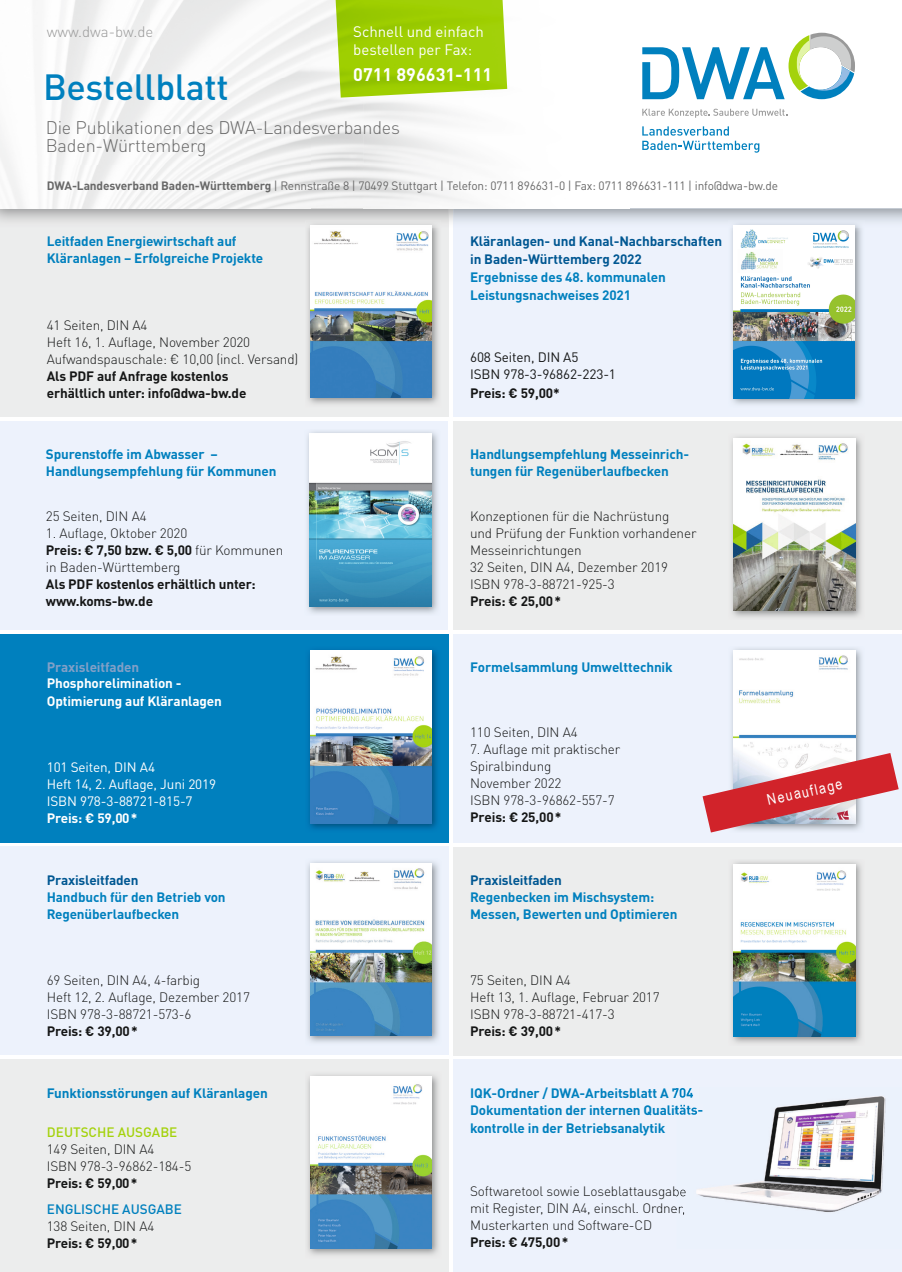
<style>
.page{position:relative;width:902px;height:1272px;background:#fff}
.page>*{position:absolute;margin:0;border:0;box-sizing:border-box;transform-origin:0 0}
.t1{font:500 36px "DINOT";letter-spacing:-.01em;color:#0080be}
.t2{font:300 18px/18px "DINOT";letter-spacing:-.01em;color:#686868}
.t3{font:700 18px "DINOT";color:#fff}
.t4{font:15px/18px "DINOT";color:#fff}
.t5{font:300 15px "DINOT";color:#999}
.t6{font:15px "Arial Narrow";color:#fff}
.t7{font:300 13.5px/17px "DINOT";letter-spacing:-.01em;color:#151616}
.t8{font:700 13.5px/17px "DINOT";letter-spacing:-.01em;color:#0080be}
.t9{font:700 13.5px/17px "DINOT";letter-spacing:-.01em;color:#151616}
.t10{font:700 13.5px/17.4px "DINOT";letter-spacing:-.01em;color:#005792}
.t11{font:13.5px/17px "DINOT";letter-spacing:-.01em;color:#fff}
.t12{font:700 13.5px/17.7px "DINOT";letter-spacing:-.01em;color:#fff}
.t13{font:13.5px/17.4px "DINOT";letter-spacing:-.01em;color:#151616}
.t14{font:500 13.5px "DINOT";color:#0080be}
.t15{font:700 13.5px "DINOT";letter-spacing:-.01em;color:#82a0c7}
.t16{font:500 13.5px "DINOT";color:#a4d20c}
.t17{font:12px "DINOT";letter-spacing:-.01em;color:#686868}
.s1{font-weight:700}
</style>
<div class="page">
<div style="left:453px;top:208px;width:448px;height:209px;background:#edf2fc"></div>
<div style="left:0;top:208px;width:449px;height:209px;background:#eceded"></div>
<img style="left:307px;top:227px;width:132px;height:177px">
<img style="left:310px;top:227px;width:122px;height:171px">
<div style="left:0;top:846px;width:449px;height:208px;background:#edf2fc"></div>
<img style="left:307px;top:861px;width:132px;height:182px">
<img style="left:310px;top:863px;width:122px;height:172px">
<div style="left:0;top:634px;width:449px;height:208px;background:#0080be"></div>
<img style="left:309px;top:650px;width:128px;height:179px">
<img style="left:310px;top:651px;width:122px;height:172px">
<div style="left:0;top:421px;width:448px;height:208px;background:#edf2fc"></div>
<img style="left:307px;top:431px;width:131px;height:183px">
<img style="left:309px;top:434px;width:122px;height:172px">
<div style="left:0;top:1059px;width:449px;height:212px;background:#eceded"></div>
<img style="left:307px;top:1074px;width:132px;height:181px">
<img style="left:310px;top:1076px;width:122px;height:172px">
<div style="left:453px;top:421px;width:448px;height:208px;background:#eceded"></div>
<img style="left:731px;top:436px;width:131px;height:181px">
<img style="left:733px;top:438px;width:122px;height:172px">
<div style="left:453px;top:634px;width:448px;height:208px;background:#edf2fc"></div>
<img style="left:731px;top:648px;width:131px;height:105px">
<img style="left:733px;top:651px;width:122px;height:102px">
<div style="left:453px;top:1059px;width:448px;height:212px;background:#edf2fc"></div>
<img style="left:453px;top:208px;width:448px;height:14px">
<img style="left:0;top:208px;width:449px;height:19px">
<svg style="left:642px;top:109px;width:145px;height:9px"></svg>
<svg style="left:642px;top:33px;width:212px;height:66px"></svg>
<svg style="left:642px;top:126px;width:117px;height:27px"></svg>
<img style="left:335px;top:0;width:172px;height:98px">
<img style="left:728px;top:221px;width:136px;height:184px">
<img style="left:733px;top:225px;width:121px;height:173px">
<div style="left:453px;top:847px;width:448px;height:208px;background:#eceded"></div>
<img style="left:731px;top:861px;width:131px;height:182px">
<img style="left:733px;top:864px;width:122px;height:172px">
<img style="left:696px;top:1096px;width:190px;height:116px">
<img style="left:676px;top:1088px;width:23px;height:10px">
<img style="left:676px;top:1104px;width:26px;height:11px">
<svg style="left:676px;top:1189px;width:10px;height:26px"></svg>
<svg style="left:702px;top:753px;width:196px;height:79px"></svg>
<p class="t5" style="left:47px;top:22px;width:108px">www.dwa-bw.de</p>
<p class="t4" style="left:353px;top:22px;width:132px">Schnell und einfach bestellen per Fax:</p>
<h2 class="t3" style="left:353px;top:62px;width:140px">0711 896631-111</h2>
<h1 class="t1" style="left:43px;top:64px;width:187px">Bestellblatt</h1>
<h2 class="t2" style="left:46px;top:118px;width:356px">Die Publikationen des DWA-Landesverbandes<br>Baden-Württemberg</h2>
<p class="t17" style="left:47px;top:178px;width:732px"><span class="s1">DWA-Landesverband Baden-Württemberg</span> | Rennstraße 8 | 70499 Stuttgart | Telefon: 0711 896631-0 | Fax: 0711 896631-111 | info@dwa-bw.de</p>
<p class="t8" style="left:47px;top:233px;width:218px">Leitfaden Energiewirtschaft auf<br>Kläranlagen – Erfolgreiche Projekte</p>
<p class="t7" style="left:47px;top:316px;width:253px">41 Seiten, DIN A4<br>Heft 16, 1. Auflage, November 2020<br>Aufwandspauschale: € 10,00 (incl. Versand)</p>
<p class="t9" style="left:47px;top:367px;width:201px">Als PDF auf Anfrage kostenlos erhältlich unter: info@dwa-bw.de</p>
<p class="t8" style="left:46px;top:445px;width:232px">Spurenstoffe im Abwasser –<br>Handlungsempfehlung für Kommunen</p>
<p class="t7" style="left:46px;top:507px;width:102px">25 Seiten, DIN A4</p>
<p class="t7" style="left:46px;top:524px;width:239px">1. Auflage, Oktober 2020<br><span class="s1">Preis: € 7,50 bzw. € 5,00</span> für Kommunen in Baden-Württemberg</p>
<p class="t9" style="left:46px;top:575px;width:211px">Als PDF kostenlos erhältlich unter: www.koms-bw.de</p>
<p class="t15" style="left:47px;top:658px;width:94px">Praxisleitfaden</p>
<p class="t12" style="left:47px;top:674px;width:177px">Phosphorelimination -<br>Optimierung auf Kläranlagen</p>
<p class="t11" style="left:47px;top:758px;width:171px">101 Seiten, DIN A4<br>Heft 14, 2. Auflage, Juni 2019<br>ISBN 978-3-88721-815-7</p>
<p class="t12" style="left:47px;top:808px;width:92px">Preis: € 59,00*</p>
<p class="t10" style="left:47px;top:870px;width:93px">Praxisleitfaden</p>
<p class="t8" style="left:47px;top:887px;width:180px">Handbuch für den Betrieb von<br>Regenüberlaufbecken</p>
<p class="t7" style="left:47px;top:971px;width:205px">69 Seiten, DIN A4, 4-farbig<br>Heft 12, 2. Auflage, Dezember 2017<br>ISBN 978-3-88721-573-6</p>
<p class="t9" style="left:47px;top:1021px;width:92px">Preis: € 39,00*</p>
<p class="t8" style="left:47px;top:1083px;width:222px">Funktionsstörungen auf Kläranlagen</p>
<p class="t16" style="left:47px;top:1123px;width:132px">DEUTSCHE AUSGABE</p>
<p class="t7" style="left:47px;top:1140px;width:146px;line-height:16.5px">149 Seiten, DIN A4<br>ISBN 978-3-96862-184-5</p>
<p class="t9" style="left:47px;top:1174px;width:92px">Preis: € 59,00*</p>
<p class="t14" style="left:47px;top:1200px;width:137px">ENGLISCHE AUSGABE</p>
<p class="t7" style="left:47px;top:1217px;width:109px">138 Seiten, DIN A4</p>
<p class="t9" style="left:47px;top:1234px;width:92px">Preis: € 59,00*</p>
<p class="t10" style="left:470px;top:232px;width:253px">Kläranlagen- und Kanal-Nachbarschaften in Baden-Württemberg 2022</p>
<p class="t8" style="left:470px;top:267px;width:197px;line-height:18px">Ergebnisse des 48. kommunalen<br>Leistungsnachweises 2021</p>
<p class="t13" style="left:470px;top:348px;width:147px">608 Seiten, DIN A5<br>ISBN 978-3-96862-223-1</p>
<p class="t9" style="left:470px;top:384px;width:91px">Preis: € 59,00*</p>
<p class="t8" style="left:470px;top:445px;width:220px">Handlungsempfehlung Messeinrich&shy;tungen für Regenüberlaufbecken</p>
<p class="t7" style="left:470px;top:507px;width:228px">Konzeptionen für die Nachrüstung<br>und Prüfung der Funktion vorhandener<br>Messeinrichtungen<br>32 Seiten, DIN A4, Dezember 2019<br>ISBN 978-3-88721-925-3</p>
<p class="t9" style="left:470px;top:592px;width:92px">Preis: € 25,00*</p>
<p class="t8" style="left:470px;top:658px;width:204px">Formelsammlung Umwelttechnik</p>
<p class="t7" style="left:470px;top:724px;width:109px">110 Seiten, DIN A4</p>
<p class="t7" style="left:470px;top:739px;width:152px">7. Auflage mit praktischer<br>Spiralbindung<br>November 2022<br>ISBN 978-3-96862-557-7</p>
<p class="t9" style="left:470px;top:808px;width:93px">Preis: € 25,00*</p>
<p class="t10" style="left:470px;top:871px;width:93px">Praxisleitfaden</p>
<p class="t8" style="left:470px;top:888px;width:209px">Regenbecken im Mischsystem:<br>Messen, Bewerten und Optimieren</p>
<p class="t7" style="left:470px;top:971px;width:191px">75 Seiten, DIN A4<br>Heft 13, 1. Auflage, Februar 2017<br>ISBN 978-3-88721-417-3</p>
<p class="t9" style="left:470px;top:1022px;width:92px">Preis: € 39,00*</p>
<p class="t8" style="left:470px;top:1083px;width:234px;line-height:17.5px">IQK-Ordner / DWA-Arbeitsblatt A 704<br>Dokumentation der internen Qualitäts&shy;kontrolle in der Betriebsanalytik</p>
<p class="t7" style="left:470px;top:1182px;width:218px;text-align:justify">Softwaretool sowie Loseblattausgabe mit Register, DIN A4, einschl. Ordner, Musterkarten und Software-CD</p>
<p class="t9" style="left:470px;top:1233px;width:100px">Preis: € 475,00*</p>
<p class="t6" style="left:764px;top:789px;width:78px;rotate:-13deg">Neuauflage</p>
</div>
